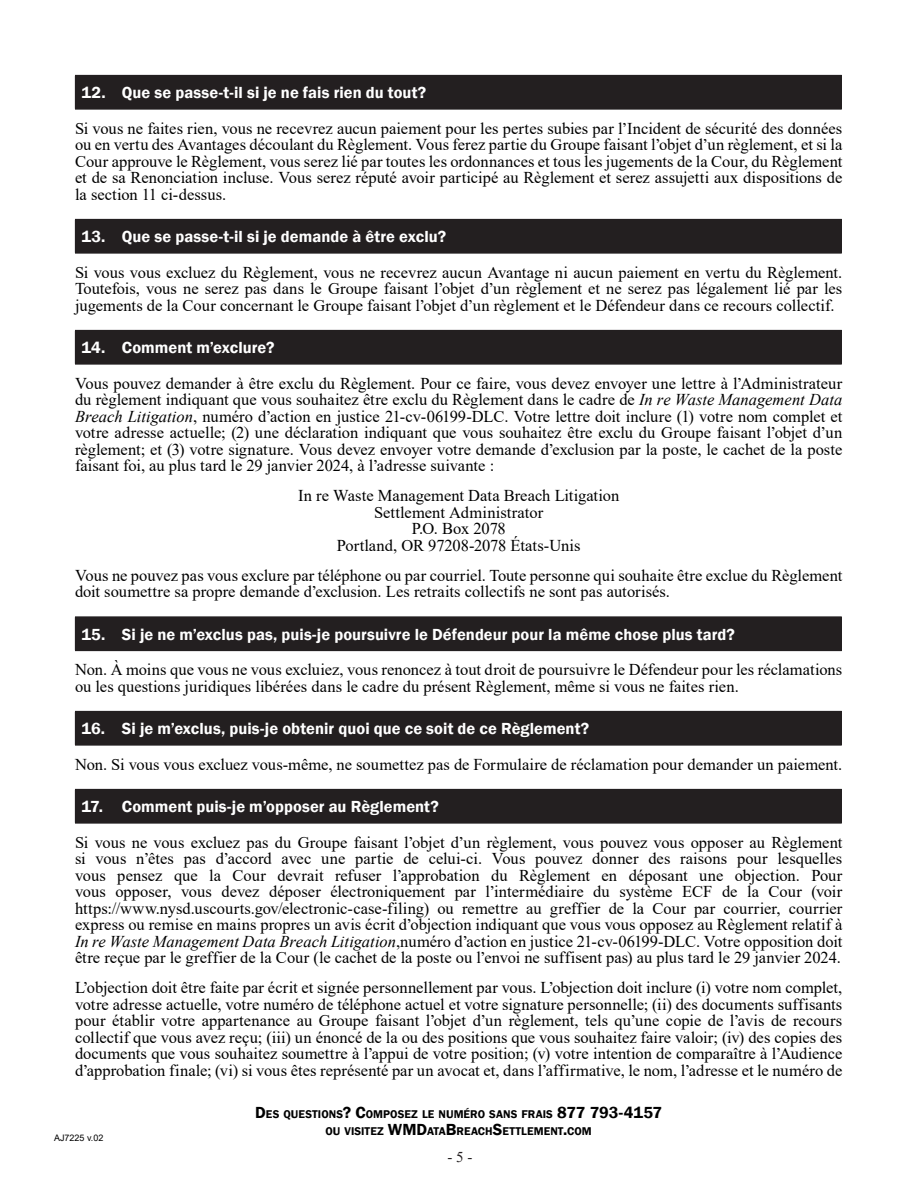
<style>
.page{position:relative;width:918px;height:1188px;background:#fff}
.page>*{position:absolute;margin:0;border:0;box-sizing:border-box;transform-origin:0 0}
.First_Page_Header{font:16.5px/16.5px "Times New Roman";color:#000;text-align:justify}
.t1{font:600 16.5px "Franklin Gothic";letter-spacing:.005em;color:#fff}
.t2{font:15px "Times New Roman";color:#231f20}
.t3{font:600 11.55px/16.5px "Franklin Gothic";letter-spacing:.005em;color:#000;text-align:center}
.t4{font:9px "Arial";color:#000}
.s1{font-style:italic}
.s2{font-size:16.5px}
</style>
<div class="page">
<div style="left:75px;top:75px;width:766px;height:34px;background:#231f20"></div>
<hr style="left:75px;top:75px;width:767px;height:1px;background:#231f20">
<hr style="left:841px;top:76px;width:1px;height:33px;background:#231f20">
<hr style="left:75px;top:109px;width:767px;height:1px;background:#231f20">
<div style="left:75px;top:219px;width:766px;height:34px;background:#231f20"></div>
<hr style="left:75px;top:219px;width:767px;height:1px;background:#231f20">
<hr style="left:841px;top:220px;width:1px;height:33px;background:#231f20">
<hr style="left:75px;top:253px;width:767px;height:1px;background:#231f20">
<div style="left:75px;top:330px;width:766px;height:34px;background:#231f20"></div>
<hr style="left:75px;top:330px;width:767px;height:1px;background:#231f20">
<hr style="left:841px;top:331px;width:1px;height:33px;background:#231f20">
<hr style="left:75px;top:364px;width:767px;height:1px;background:#231f20">
<div style="left:75px;top:617px;width:766px;height:34px;background:#231f20"></div>
<hr style="left:75px;top:616px;width:767px;height:1px;background:#231f20">
<hr style="left:841px;top:617px;width:1px;height:33px;background:#231f20">
<hr style="left:75px;top:650px;width:767px;height:1px;background:#231f20">
<div style="left:75px;top:711px;width:766px;height:34px;background:#231f20"></div>
<hr style="left:75px;top:711px;width:767px;height:1px;background:#231f20">
<hr style="left:841px;top:712px;width:1px;height:33px;background:#231f20">
<hr style="left:75px;top:745px;width:767px;height:1px;background:#231f20">
<div style="left:75px;top:789px;width:766px;height:34px;background:#231f20"></div>
<hr style="left:75px;top:789px;width:767px;height:1px;background:#231f20">
<hr style="left:841px;top:790px;width:1px;height:33px;background:#231f20">
<hr style="left:75px;top:823px;width:767px;height:1px;background:#231f20">
<p class="t1" style="left:81px;top:82px;width:346px">12. Que se passe-t-il si je ne fais rien du tout?</p>
<p class="First_Page_Header" style="left:75px;top:119px;width:769px">Si vous ne faites rien, vous ne recevrez aucun paiement pour les pertes subies par l’Incident de sécurité des données ou en vertu des Avantages découlant du Règlement. Vous ferez partie du Groupe faisant l’objet d’un règlement, et si la Cour approuve le Règlement, vous serez lié par toutes les ordonnances et tous les jugements de la Cour, du Règlement et de sa Renonciation incluse. Vous serez réputé avoir participé au Règlement et serez assujetti aux dispositions de la section 11 ci-dessus.</p>
<p class="t1" style="left:81px;top:226px;width:366px">13. Que se passe-t-il si je demande à être exclu?</p>
<p class="First_Page_Header" style="left:75px;top:263px;width:769px">Si vous vous excluez du Règlement, vous ne recevrez aucun Avantage ni aucun paiement en vertu du Règlement.<br>Toutefois, vous ne serez pas dans le Groupe faisant l’objet d’un règlement et ne serez pas légalement lié par les jugements de la Cour concernant le Groupe faisant l’objet d’un règlement et le Défendeur dans ce recours collectif.</p>
<p class="t1" style="left:81px;top:337px;width:195px">14. Comment m’exclure?</p>
<p class="First_Page_Header" style="left:75px;top:374px;width:769px">Vous pouvez demander à être exclu du Règlement. Pour ce faire, vous devez envoyer une lettre à l’Administrateur du règlement indiquant que vous souhaitez être exclu du Règlement dans le cadre de <span class="s1">In re Waste Management Data Breach Litigation</span>, numéro d’action en justice 21-cv-06199-DLC. Votre lettre doit inclure (1) votre nom complet et votre adresse actuelle; (2) une déclaration indiquant que vous souhaitez être exclu du Groupe faisant l’objet d’un règlement; et (3) votre signature. Vous devez envoyer votre demande d’exclusion par la poste, le cachet de la poste faisant foi, au plus tard le 29 janvier 2024, à l’adresse suivante :</p>
<p class="First_Page_Header" style="left:298px;top:487px;width:323px">In re Waste Management Data Breach Litigation</p>
<p class="First_Page_Header" style="left:374px;top:503px;width:171px">Settlement Administrator</p>
<p class="First_Page_Header" style="left:412px;top:520px;width:96px">P.O. Box 2078</p>
<p class="First_Page_Header" style="left:337px;top:536px;width:245px">Portland, OR 97208-2078 États-Unis</p>
<p class="First_Page_Header" style="left:75px;top:566px;width:769px">Vous ne pouvez pas vous exclure par téléphone ou par courriel. Toute personne qui souhaite être exclue du Règlement doit soumettre sa propre demande d’exclusion. Les retraits collectifs ne sont pas autorisés.</p>
<p class="t1" style="left:81px;top:624px;width:655px">15. Si je ne m’exclus pas, puis-je poursuivre le Défendeur pour la même chose plus tard?</p>
<p class="First_Page_Header" style="left:75px;top:661px;width:769px">Non. À moins que vous ne vous excluiez, vous renoncez à tout droit de poursuivre le Défendeur pour les réclamations ou les questions juridiques libérées dans le cadre du présent Règlement, même si vous ne faites rien.</p>
<p class="t1" style="left:81px;top:718px;width:509px">16. Si je m’exclus, puis-je obtenir quoi que ce soit de ce Règlement?</p>
<p class="First_Page_Header" style="left:75px;top:755px;width:769px">Non. Si vous vous excluez vous-même, ne soumettez pas de Formulaire de réclamation pour demander un paiement.</p>
<p class="t1" style="left:81px;top:796px;width:359px">17. Comment puis-je m’opposer au Règlement?</p>
<p class="First_Page_Header" style="left:75px;top:833px;width:769px">Si vous ne vous excluez pas du Groupe faisant l’objet d’un règlement, vous pouvez vous opposer au Règlement si vous n’êtes pas d’accord avec une partie de celui-ci. Vous pouvez donner des raisons pour lesquelles vous pensez que la Cour devrait refuser l’approbation du Règlement en déposant une objection. Pour vous opposer, vous devez déposer électroniquement par l’intermédiaire du système ECF de la Cour (voir https://www.nysd.uscourts.gov/electronic-case-filing) ou remettre au greffier de la Cour par courrier, courrier express ou remise en mains propres un avis écrit d’objection indiquant que vous vous opposez au Règlement relatif à <span class="s1">In re Waste Management Data Breach Litigation</span>,numéro d’action en justice 21-cv-06199-DLC. Votre opposition doit être reçue par le greffier de la Cour (le cachet de la poste ou l’envoi ne suffisent pas) au plus tard le 29 janvier 2024.</p>
<p class="First_Page_Header" style="left:75px;top:979px;width:769px">L’objection doit être faite par écrit et signée personnellement par vous. L’objection doit inclure (i) votre nom complet, votre adresse actuelle, votre numéro de téléphone actuel et votre signature personnelle; (ii) des documents suffisants pour établir votre appartenance au Groupe faisant l’objet d’un règlement, tels qu’une copie de l’avis de recours collectif que vous avez reçu; (iii) un énoncé de la ou des positions que vous souhaitez faire valoir; (iv) des copies des documents que vous souhaitez soumettre à l’appui de votre position; (v) votre intention de comparaître à l’Audience d’approbation finale; (vi) si vous êtes représenté par un avocat et, dans l’affirmative, le nom, l’adresse et le numéro de</p>
<p class="t4" style="left:54px;top:1131px;width:51px">AJ7225 v.02</p>
<p class="t3" style="left:255px;top:1106px;width:409px"><span class="s2">D</span>ES QUESTIONS<span class="s2">? C</span>OMPOSEZ LE NUMÉRO SANS FRAIS <span class="s2">877 793-4157<br></span>OU VISITEZ <span class="s2">WMD</span>ATA<span class="s2">B</span>REACH<span class="s2">S</span>ETTLEMENT<span class="s2">.</span>COM</p>
<p class="t2" style="left:447px;top:1146px;width:26px">- 5 -</p>
</div>
